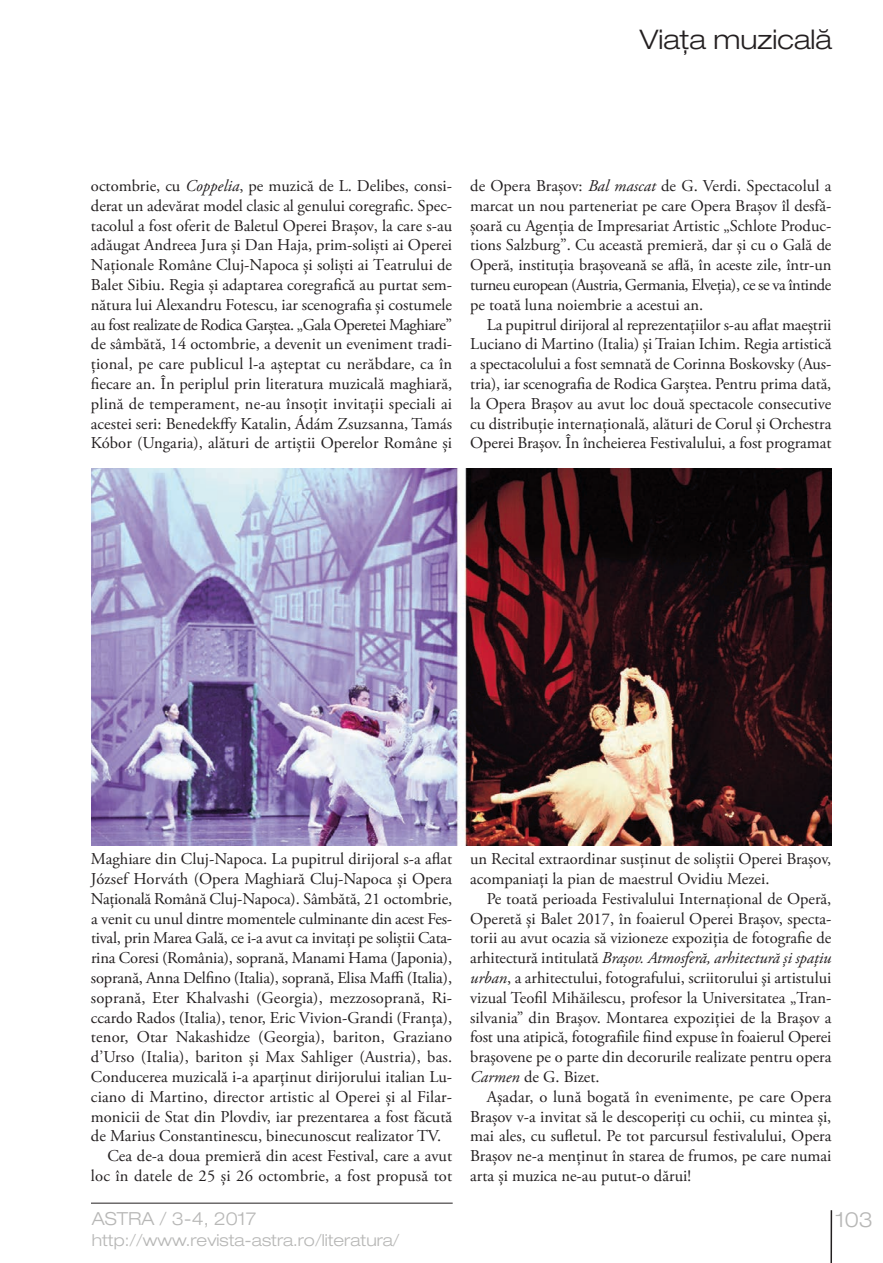
<style>
.page{position:relative;width:883px;height:1263px;background:#fff}
.page>*{position:absolute;margin:0;border:0;box-sizing:border-box;transform-origin:0 0}
.t1{font:300 expanded 27px "Helvetica Neue LT Pro";color:#231f20}
.t2{font:300 expanded 21px "Helvetica Neue LT Pro";color:#b7b7b6}
.t3{font:300 expanded 18px "Helvetica Neue LT Pro";color:#b7b7b6}
.t4{font:16.5px/19.8px "Adobe Garamond Pro";color:#231f20;text-align:justify}
.t5{font:300 expanded 16.5px "Helvetica Neue LT Pro";color:#b7b7b6}
.s1{font-style:italic}
</style>
<div class="page">
<img style="left:91px;top:468px;width:740px;height:377px">
<hr style="left:830px;top:1210px;width:1px;height:53px;background:#231f20">
<hr style="left:91px;top:1203px;width:361px;height:1px;background:#231f20">
<h1 class="t1" style="left:639px;top:30px;width:193px">Viața muzicală</h1>
<p class="t4" style="left:91px;top:177px;width:362px">octombrie, cu <span class="s1">Coppelia</span>, pe muzică de L. Delibes, consi&shy;derat un adevărat model clasic al genului coregrafic. Spec&shy;tacolul a fost oferit de Baletul Operei Brașov, la care s-au adăugat Andreea Jura și Dan Haja, prim-soliști ai Operei Naționale Române Cluj-Napoca și soliști ai Teatrului de Balet Sibiu. Regia și adaptarea coregrafică au purtat sem&shy;nătura lui Alexandru Fotescu, iar scenografia și costumele au fost realizate de Rodica Garștea. „Gala Operetei Maghiare” de sâmbătă, 14 octombrie, a devenit un eveniment tradi&shy;țional, pe care publicul l-a așteptat cu nerăbdare, ca în fiecare an. În periplul prin literatura muzicală maghiară, plină de temperament, ne-au însoțit invitații speciali ai acestei seri: Benedekffy Katalin, Ádám Zsuzsanna, Tamás Kóbor (Ungaria), alături de artiștii Operelor Române și</p>
<p class="t4" style="left:470px;top:177px;width:362px">de Opera Brașov: <span class="s1">Bal mascat</span> de G. Verdi. Spectacolul a marcat un nou parteneriat pe care Opera Brașov îl desfă&shy;șoară cu Agenția de Impresariat Artistic „Schlote Produc&shy;tions Salzburg”. Cu această premieră, dar și cu o Gală de Operă, instituția brașoveană se află, în aceste zile, într-un turneu european (Austria, Germania, Elveția), ce se va întinde pe toată luna noiembrie a acestui an.</p>
<p class="t4" style="left:470px;top:316px;width:362px;text-indent:16px">La pupitrul dirijoral al reprezentațiilor s-au aflat maeștrii Luciano di Martino (Italia) și Traian Ichim. Regia artistică a spectacolului a fost semnată de Corinna Boskovsky (Aus&shy;tria), iar scenografia de Rodica Garștea. Pentru prima dată, la Opera Brașov au avut loc două spectacole consecutive cu distribuție internațională, alături de Corul și Orchestra Operei Brașov. În încheierea Festivalului, a fost programat</p>
<p class="t4" style="left:91px;top:850px;width:362px">Maghiare din Cluj-Napoca. La pupitrul dirijoral s-a aflat</p>
<p class="t4" style="left:91px;top:870px;width:362px">József Horváth (Opera Maghiară Cluj-Napoca și Opera</p>
<p class="t4" style="left:91px;top:890px;width:362px">Națională Română Cluj-Napoca). Sâmbătă, 21 octombrie,</p>
<p class="t4" style="left:91px;top:910px;width:362px">a venit cu unul dintre momentele culminante din acest Fes-</p>
<p class="t4" style="left:91px;top:930px;width:362px">tival, prin Marea Gală, ce i-a avut ca invitați pe soliștii Cata-</p>
<p class="t4" style="left:91px;top:949px;width:362px">rina Coresi (România), soprană, Manami Hama (Japonia),</p>
<p class="t4" style="left:91px;top:969px;width:362px">soprană, Anna Delfino (Italia), soprană, Elisa Maffi (Italia),</p>
<p class="t4" style="left:91px;top:989px;width:362px">soprană, Eter Khalvashi (Georgia), mezzosoprană, Ri-</p>
<p class="t4" style="left:91px;top:1009px;width:362px">ccardo Rados (Italia), tenor, Eric Vivion-Grandi (Franța),</p>
<p class="t4" style="left:91px;top:1029px;width:362px">tenor, Otar Nakashidze (Georgia), bariton, Graziano</p>
<p class="t4" style="left:91px;top:1048px;width:362px">d’Urso (Italia), bariton și Max Sahliger (Austria), bas.</p>
<p class="t4" style="left:91px;top:1068px;width:362px">Conducerea muzicală i-a aparținut dirijorului italian Lu-</p>
<p class="t4" style="left:91px;top:1088px;width:362px">ciano di Martino, director artistic al Operei și al Filar-</p>
<p class="t4" style="left:91px;top:1108px;width:362px">monicii de Stat din Plovdiv, iar prezentarea a fost făcută</p>
<p class="t4" style="left:91px;top:1128px;width:352px">de Marius Constantinescu, binecunoscut realizator TV.</p>
<p class="t4" style="left:107px;top:1147px;width:346px">Cea de-a doua premieră din acest Festival, care a avut</p>
<p class="t4" style="left:91px;top:1167px;width:362px">loc în datele de 25 și 26 octombrie, a fost propusă tot</p>
<p class="t4" style="left:470px;top:850px;width:362px">un Recital extraordinar susținut de soliștii Operei Brașov, acompaniați la pian de maestrul Ovidiu Mezei.</p>
<p class="t4" style="left:470px;top:890px;width:362px;text-indent:16px">Pe toată perioada Festivalului Internațional de Operă, Operetă și Balet 2017, în foaierul Operei Brașov, specta&shy;torii au avut ocazia să vizioneze expoziția de fotografie de arhitectură intitulată <span class="s1">Brașov. Atmosferă, arhitectură și spațiu urban</span>, a arhitectului, fotografului, scriitorului şi artistului vizual Teofil Mihăilescu, profesor la Universitatea „Tran&shy;silvania” din Braşov. Montarea expoziției de la Braşov a fost una atipică, fotografiile fiind expuse în foaierul Operei braşovene pe o parte din decorurile realizate pentru opera <span class="s1">Carmen</span> de G. Bizet.</p>
<p class="t4" style="left:470px;top:1088px;width:362px;text-indent:16px">Așadar, o lună bogată în evenimente, pe care Opera Brașov v-a invitat să le descoperiți cu ochii, cu mintea și, mai ales, cu sufletul. Pe tot parcursul festivalului, Opera Brașov ne-a menținut în starea de frumos, pe care numai arta și muzica ne-au putut-o dărui!</p>
<p class="t3" style="left:92px;top:1212px;width:166px">ASTRA / 3-4, 2017</p>
<p class="t2" style="left:835px;top:1212px;width:39px">103</p>
<p class="t5" style="left:92px;top:1234px;width:309px">http://www.revista-astra.ro/literatura/</p>
</div>
